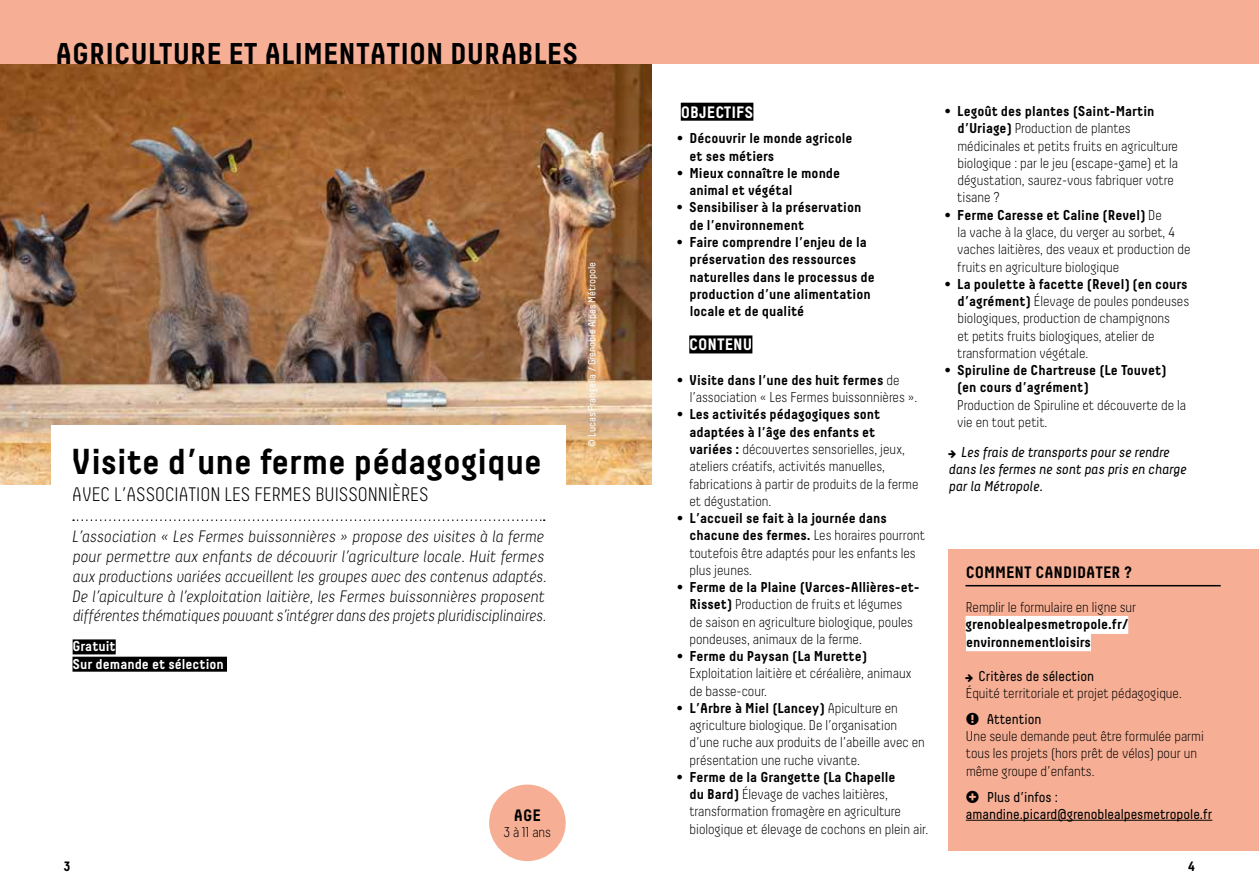
<style>
.page{position:relative;width:1259px;height:893px;background:#fff}
.page>*{position:absolute;margin:0;border:0;box-sizing:border-box;transform-origin:0 0}
.t1{font:700 36px "Decima";color:#000}
.t2{font:700 30px "Decima";color:#000}
.t3{font:300 19.5px "Decima";color:#000}
.t4{font:italic 300 16.5px/19.8px "Decima";letter-spacing:.005em;color:#000}
.t5{font:700 16.5px "Decima";color:#000}
.t6{font:700 16.5px "Decima";color:#fff}
.t7{font:300 14.25px/17.2px "Decima";color:#000}
.t8{font:700 14.25px/17.2px "Decima";color:#000}
.t9{font:italic 14.25px/17.2px "Decima";color:#000}
.t10{font:14.25px/17.2px "Decima";color:#000}
.t11{font:700 14.25px/17.2px "Decima";color:#fff}
.t12{font:700 13.5px "Decima";color:#000}
.t13{font:10.5px "Decima";color:#fff}
.s1{font-weight:700}
.s2{font-weight:400}
</style>
<div class="page">
<img style="left:0;top:64px;width:652px;height:420px">
<div style="left:51px;top:425px;width:515px;height:425px;background:#fff"></div>
<svg style="left:73px;top:519px;width:472px;height:2px"></svg>
<div style="left:73px;top:639px;width:43px;height:15px;background:#000"></div>
<div style="left:72px;top:657px;width:155px;height:15px;background:#000"></div>
<div style="left:489px;top:784px;width:77px;height:77px;background:#f6af95;border-radius:50%"></div>
<div style="left:0;top:0;width:629px;height:64px;background:#f6af95"></div>
<div style="left:681px;top:103px;width:72px;height:18px;background:#000"></div>
<div style="left:689px;top:335px;width:63px;height:18px;background:#000"></div>
<div style="left:629px;top:0;width:630px;height:64px;background:#f6af95"></div>
<div style="left:948px;top:549px;width:311px;height:301px;background:#f6af95"></div>
<hr style="left:965px;top:585px;width:255px;height:1px;background:#000">
<div style="left:965px;top:616px;width:163px;height:18px;background:#fff"></div>
<div style="left:966px;top:633px;width:125px;height:18px;background:#fff"></div>
<hr style="left:966px;top:820px;width:246px;height:1px;background:#000">
<h2 class="t2" style="left:55px;top:36px;width:524px">AGRICULTURE ET ALIMENTATION DURABLES</h2>
<h1 class="t1" style="left:71px;top:440px;width:472px">Visite d’une ferme pédagogique</h1>
<h3 class="t3" style="left:72px;top:483px;width:358px">AVEC L’ASSOCIATION LES FERMES BUISSONNIÈRES</h3>
<p class="t4" style="left:72px;top:527px;width:475px">L’association « Les Fermes buissonnières » propose des visites à la ferme pour permettre aux enfants de découvrir l’agriculture locale. Huit fermes aux productions variées accueillent les groupes avec des contenus adaptés.<br>De l’apiculture à l’exploitation laitière, les Fermes buissonnières proposent différentes thématiques pouvant s’intégrer dans des projets pluridisciplinaires.</p>
<p class="t11" style="left:72px;top:638px;width:153px">Gratuit<br>Sur demande et sélection</p>
<p class="t13" style="left:586px;top:446px;width:186px;rotate:-90deg">© Lucas Frangella / Grenoble Alpes Métropole</p>
<p class="t5" style="left:514px;top:805px;width:28px">AGE</p>
<p class="t7" style="left:504px;top:823px;width:49px">3 à 11 ans</p>
<p class="t6" style="left:681px;top:102px;width:74px">OBJECTIFS</p>
<p class="t8" style="left:689px;top:130px;width:165px;text-indent:-13px">• Découvrir le monde agricole et ses métiers</p>
<p class="t8" style="left:689px;top:164px;width:152px;text-indent:-13px">• Mieux connaître le monde animal et végétal</p>
<p class="t8" style="left:689px;top:199px;width:173px;text-indent:-13px">• Sensibiliser à la préservation de l’environnement</p>
<p class="t8" style="left:689px;top:233px;width:187px;text-indent:-13px">• Faire comprendre l’enjeu de la préservation des ressources naturelles dans le processus de production d’une alimentation locale et de qualité</p>
<p class="t6" style="left:689px;top:335px;width:65px">CONTENU</p>
<p class="t7" style="left:689px;top:371px;width:229px;text-indent:-13px"><span class="s1">• Visite dans l’une des huit fermes</span> de l’association « Les Fermes buissonnières ».</p>
<p class="t7" style="left:689px;top:406px;width:231px;text-indent:-13px"><span class="s1">• Les activités pédagogiques sont adaptées à l’âge des enfants et variées :</span> découvertes sensorielles, jeux, ateliers créatifs, activités manuelles, fabrications à partir de produits de la ferme et dégustation.</p>
<p class="t7" style="left:689px;top:509px;width:237px;text-indent:-13px"><span class="s1">• L’accueil se fait à la journée dans chacune des fermes.</span> Les horaires pourront toutefois être adaptés pour les enfants les plus jeunes.</p>
<p class="t7" style="left:689px;top:578px;width:232px;text-indent:-13px"><span class="s1">• Ferme de la Plaine (Varces-Allières-et-Risset)</span> Production de fruits et légumes<br>de saison en agriculture biologique, poules pondeuses, animaux de la ferme.</p>
<p class="t8" style="left:676px;top:647px;width:192px">• Ferme du Paysan (La Murette)</p>
<p class="t7" style="left:689px;top:665px;width:224px">Exploitation laitière et céréalière, animaux de basse-cour.</p>
<p class="t7" style="left:689px;top:699px;width:237px;text-indent:-13px"><span class="s1">• L’Arbre à Miel (Lancey)</span> Apiculture en agriculture biologique. De l’organisation d’une ruche aux produits de l’abeille avec en présentation une ruche vivante.</p>
<p class="t7" style="left:689px;top:768px;width:240px;text-indent:-13px"><span class="s1">• Ferme de la Grangette (La Chapelle<br>du Bard)</span> Élevage de vaches laitières, transformation fromagère en agriculture biologique et élevage de cochons en plein air.</p>
<p class="t7" style="left:957px;top:103px;width:222px;text-indent:-13px"><span class="s1">• Legoût des plantes (Saint-Martin d’Uriage)</span> Production de plantes médicinales et petits fruits en agriculture biologique : par le jeu (escape-game) et la dégustation, saurez-vous fabriquer votre tisane ?</p>
<p class="t7" style="left:957px;top:206px;width:235px;text-indent:-12px"><span class="s1">• Ferme Caresse et Caline (Revel)</span> De<br>la vache à la glace, du verger au sorbet, 4 vaches laitières, des veaux et production de fruits en agriculture biologique</p>
<p class="t7" style="left:957px;top:275px;width:233px;text-indent:-13px"><span class="s1">• La poulette à facette (Revel) (en cours d’agrément)</span> Élevage de poules pondeuses biologiques, production de champignons<br>et petits fruits biologiques, atelier de transformation végétale.</p>
<p class="t8" style="left:957px;top:361px;width:211px;text-indent:-12px">• Spiruline de Chartreuse (Le Touvet) (en cours d’agrément)</p>
<p class="t7" style="left:957px;top:396px;width:230px">Production de Spiruline et découverte de la vie en tout petit.</p>
<p class="t9" style="left:949px;top:443px;width:239px;text-indent:12px">Les frais de transports pour se rendre dans les fermes ne sont pas pris en charge par la Métropole.</p>
<p class="t5" style="left:965px;top:562px;width:168px">COMMENT CANDIDATER ?</p>
<p class="t7" style="left:966px;top:599px;width:172px">Remplir le formulaire en ligne sur</p>
<p class="t8" style="left:965px;top:616px;width:164px">grenoblealpesmetropole.fr/ environnementloisirs</p>
<p class="t10" style="left:978px;top:667px;width:117px">Critères de sélection</p>
<p class="t7" style="left:966px;top:685px;width:218px">Équité territoriale et projet pédagogique.</p>
<p class="t7" style="left:966px;top:710px;width:240px">■ <span class="s2">Attention<br></span>Une seule demande peut être formulée parmi tous les projets (hors prêt de vélos) pour un même groupe d’enfants.</p>
<p class="t10" style="left:966px;top:788px;width:248px;text-indent:21px">Plus d’infos : amandine.picard@grenoblealpesmetropole.fr</p>
<p class="t12" style="left:64px;top:858px;width:8px">3</p>
<p class="t12" style="left:1188px;top:858px;width:9px">4</p>
</div>
